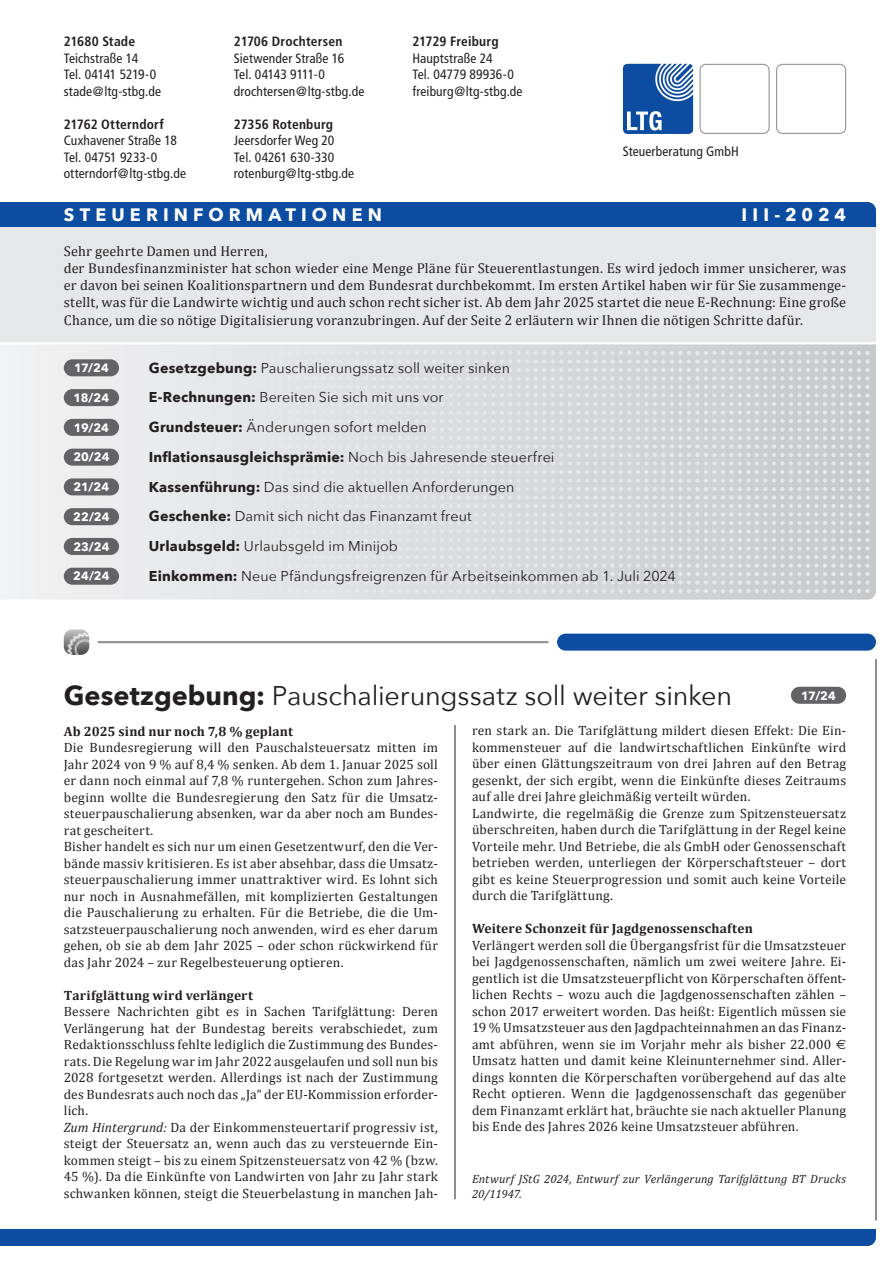
<style>
.page{position:relative;width:893px;height:1263px;background:#fff}
.page>*{position:absolute;margin:0;border:0;box-sizing:border-box;transform-origin:0 0}
.t1{font:27px "Avenir Next";letter-spacing:-.01em;color:#231f20}
.t2{font:700 18px "Avenir Next";letter-spacing:.285em;color:#fff}
.t3{font:14.25px/17.2px "Cambria";letter-spacing:.01em;color:#231f20}
.t4{font:14.25px/29.7px "Avenir Next";letter-spacing:.005em;color:#231f20}
.t5{font:13.5px/16.5px "Cambria";letter-spacing:.015em;color:#231f20}
.t6{font:condensed 13.5px "Frutiger";letter-spacing:.01em;color:#231f20}
.t7{font:700 13.5px "Cambria";letter-spacing:.015em;color:#231f20}
.t8{font:700 condensed 13.5px "Frutiger";letter-spacing:.01em;color:#231f20}
.t9{font:condensed 13.5px "Frutiger";letter-spacing:-.02em;color:#231f20}
.t10{font:italic 12px/15px "Cambria";letter-spacing:.005em;color:#231f20}
.t11{font:700 12px "Avenir Next";letter-spacing:.01em;color:#fff}
.s1{font-weight:700}
.s2{font-style:italic}
.s3{font-family:"Euro Sans"}
</style>
<div class="page">
<svg style="left:0;top:344px;width:876px;height:256px"></svg>
<svg style="left:210px;top:351px;width:660px;height:242px;background:#d9dadc"></svg>
<div style="left:0;top:1229px;width:876px;height:17px;background:#0d4da1"></div>
<hr style="left:455px;top:725px;width:1px;height:474px;background:#231f20">
<img style="left:64px;top:629px;width:25px;height:26px">
<hr style="left:98px;top:641px;width:451px;height:2px;background:#939598">
<div style="left:557px;top:634px;width:319px;height:17px;background:#0d4da1;border-radius:9px"></div>
<div style="left:0;top:202px;width:876px;height:25px;background:#0d4da1"></div>
<div style="left:0;top:227px;width:876px;height:115px;background:#e6e7e9"></div>
<hr style="left:876px;top:659px;width:1px;height:561px;background:#231f20">
<div style="left:791px;top:687px;width:55px;height:17px;background:#636366;border-radius:9px"></div>
<div style="left:64px;top:359px;width:55px;height:17px;background:#636366;border-radius:9px"></div>
<div style="left:64px;top:389px;width:55px;height:17px;background:#636366;border-radius:9px"></div>
<div style="left:64px;top:419px;width:55px;height:17px;background:#636366;border-radius:9px"></div>
<div style="left:64px;top:449px;width:55px;height:17px;background:#636366;border-radius:9px"></div>
<div style="left:64px;top:478px;width:55px;height:17px;background:#636366;border-radius:9px"></div>
<div style="left:64px;top:508px;width:55px;height:17px;background:#636366;border-radius:9px"></div>
<div style="left:64px;top:538px;width:55px;height:17px;background:#636366;border-radius:9px"></div>
<div style="left:64px;top:568px;width:55px;height:17px;background:#636366;border-radius:9px"></div>
<div style="left:776px;top:64px;width:70px;height:70px;border:1px solid #939598;border-radius:6px"></div>
<div style="left:699px;top:64px;width:71px;height:70px;border:1px solid #939598;border-radius:6px"></div>
<svg style="left:623px;top:64px;width:70px;height:70px;background:#3c70b3"></svg>
<p class="t8" style="left:64px;top:34px;width:73px">21680 Stade</p>
<p class="t8" style="left:234px;top:34px;width:110px">21706 Drochtersen</p>
<p class="t8" style="left:412px;top:34px;width:88px">21729 Freiburg</p>
<p class="t6" style="left:64px;top:50px;width:76px">Teichstraße 14</p>
<p class="t6" style="left:234px;top:50px;width:112px">Sietwender Straße 16</p>
<p class="t6" style="left:412px;top:50px;width:82px">Hauptstraße 24</p>
<p class="t9" style="left:64px;top:67px;width:94px">Tel. 04141 5219-0</p>
<p class="t9" style="left:234px;top:67px;width:93px">Tel. 04143 9111-0</p>
<p class="t6" style="left:412px;top:67px;width:103px">Tel. 04779 89936-0</p>
<p class="t6" style="left:64px;top:83px;width:99px">stade@ltg-stbg.de</p>
<p class="t6" style="left:234px;top:83px;width:132px">drochtersen@ltg-stbg.de</p>
<p class="t6" style="left:412px;top:83px;width:112px">freiburg@ltg-stbg.de</p>
<p class="t8" style="left:64px;top:116px;width:102px">21762 Otterndorf</p>
<p class="t8" style="left:234px;top:116px;width:101px">27356 Rotenburg</p>
<p class="t6" style="left:64px;top:133px;width:115px">Cuxhavener Straße 18</p>
<p class="t6" style="left:234px;top:133px;width:102px">Jeersdorfer Weg 20</p>
<p class="t6" style="left:64px;top:149px;width:95px">Tel. 04751 9233-0</p>
<p class="t6" style="left:234px;top:149px;width:102px">Tel. 04261 630-330</p>
<p class="t6" style="left:64px;top:166px;width:124px">otterndorf@ltg-stbg.de</p>
<p class="t6" style="left:234px;top:166px;width:122px">rotenburg@ltg-stbg.de</p>
<p class="t6" style="left:623px;top:143px;width:117px">Steuerberatung GmbH</p>
<h2 class="t2" style="left:64px;top:199px;width:320px">STEUERINFORMATIONEN</h2>
<h2 class="t2" style="left:742px;top:199px;width:106px">III-2024</h2>
<p class="t3" style="left:64px;top:242px;width:784px">Sehr geehrte Damen und Herren,<br>der Bundesfinanzminister hat schon wieder eine Menge Pläne für Steuerentlastungen. Es wird jedoch immer unsicherer, was er davon bei seinen Koalitionspartnern und dem Bundesrat durchbekommt. Im ersten Artikel haben wir für Sie zusammenge&shy;stellt, was für die Landwirte wichtig und auch schon recht sicher ist. Ab dem Jahr 2025 startet die neue E-Rechnung: Eine große Chance, um die so nötige Digitalisierung voranzubringen. Auf der Seite 2 erläutern wir Ihnen die nötigen Schritte dafür.</p>
<p class="t11" style="left:74px;top:357px;width:36px">17/24</p>
<p class="t11" style="left:74px;top:387px;width:37px">18/24</p>
<p class="t11" style="left:74px;top:417px;width:37px">19/24</p>
<p class="t11" style="left:73px;top:447px;width:38px">20/24</p>
<p class="t11" style="left:74px;top:477px;width:37px">21/24</p>
<p class="t11" style="left:73px;top:506px;width:38px">22/24</p>
<p class="t11" style="left:73px;top:536px;width:38px">23/24</p>
<p class="t11" style="left:73px;top:566px;width:38px">24/24</p>
<p class="t4" style="left:149px;top:352px;width:528px"><span class="s1">Gesetzgebung:</span> Pauschalierungssatz soll weiter sinken<br><span class="s1">E-Rechnungen:</span> Bereiten Sie sich mit uns vor<br><span class="s1">Grundsteuer:</span> Änderungen sofort melden<br><span class="s1">Inflationsausgleichsprämie:</span> Noch bis Jahresende steuerfrei<br><span class="s1">Kassenführung:</span> Das sind die aktuellen Anforderungen<br><span class="s1">Geschenke:</span> Damit sich nicht das Finanzamt freut<br><span class="s1">Urlaubsgeld:</span> Urlaubsgeld im Minijob<br><span class="s1">Einkommen:</span> Neue Pfändungsfreigrenzen für Arbeitseinkommen ab 1. Juli 2024</p>
<h1 class="t1" style="left:64px;top:673px;width:670px"><span class="s1">Gesetzgebung:</span> Pauschalierungssatz soll weiter sinken</h1>
<p class="t11" style="left:801px;top:685px;width:36px">17/24</p>
<p class="t7" style="left:64px;top:721px;width:231px">Ab 2025 sind nur noch 7,8 % geplant</p>
<p class="t5" style="left:64px;top:739px;width:376px">Die Bundesregierung will den Pauschalsteuersatz mitten im Jahr 2024 von 9 % auf 8,4 % senken. Ab dem 1. Januar 2025 soll er dann noch einmal auf 7,8 % runtergehen. Schon zum Jahres&shy;beginn wollte die Bundesregierung den Satz für die Umsatz&shy;steuerpauschalierung absenken, war da aber noch am Bundes&shy;rat gescheitert.<br>Bisher handelt es sich nur um einen Gesetzentwurf, den die Ver&shy;bände massiv kritisieren. Es ist aber absehbar, dass die Umsatz&shy;steuerpauschalierung immer unattraktiver wird. Es lohnt sich nur noch in Ausnahmefällen, mit komplizierten Gestaltungen die Pauschalierung zu erhalten. Für die Betriebe, die die Um&shy;satzsteuerpauschalierung noch anwenden, wird es eher darum gehen, ob sie ab dem Jahr 2025 – oder schon rückwirkend für das Jahr 2024 – zur Regelbesteuerung optieren.</p>
<p class="t7" style="left:64px;top:985px;width:191px">Tarifglättung wird verlängert</p>
<p class="t5" style="left:64px;top:1003px;width:376px">Bessere Nachrichten gibt es in Sachen Tarifglättung: Deren Verlängerung hat der Bundestag bereits verabschiedet, zum Redaktionsschluss fehlte lediglich die Zustimmung des Bundes&shy;rats. Die Regelung war im Jahr 2022 ausgelaufen und soll nun bis 2028 fortgesetzt werden. Allerdings ist nach der Zustimmung des Bundesrats auch noch das „Ja“ der EU-Kommission erforder&shy;lich.<br><span class="s2">Zum Hintergrund:</span> Da der Einkommensteuertarif progressiv ist, steigt der Steuersatz an, wenn auch das zu versteuernde Ein&shy;kommen steigt – bis zu einem Spitzensteuersatz von 42 % (bzw.<br>45 %). Da die Einkünfte von Landwirten von Jahr zu Jahr stark schwanken können, steigt die Steuerbelastung in manchen Jah-</p>
<p class="t5" style="left:472px;top:723px;width:376px">ren stark an. Die Tarifglättung mildert diesen Effekt: Die Ein&shy;kommensteuer auf die landwirtschaftlichen Einkünfte wird über einen Glättungszeitraum von drei Jahren auf den Betrag gesenkt, der sich ergibt, wenn die Einkünfte dieses Zeitraums auf alle drei Jahre gleichmäßig verteilt würden.<br>Landwirte, die regelmäßig die Grenze zum Spitzensteuersatz überschreiten, haben durch die Tarifglättung in der Regel keine Vorteile mehr. Und Betriebe, die als GmbH oder Genossenschaft betrieben werden, unterliegen der Körperschaftsteuer – dort gibt es keine Steuerprogression und somit auch keine Vorteile durch die Tarifglättung.</p>
<p class="t7" style="left:472px;top:919px;width:282px">Weitere Schonzeit für Jagdgenossenschaften</p>
<p class="t5" style="left:472px;top:937px;width:376px;text-align:justify">Verlängert werden soll die Übergangsfrist für die Umsatzsteuer bei Jagdgenossenschaften, nämlich um zwei weitere Jahre. Ei&shy;gentlich ist die Umsatzsteuerpflicht von Körperschaften öffent&shy;lichen Rechts – wozu auch die Jagdgenossenschaften zählen – schon 2017 erweitert worden. Das heißt: Eigentlich müssen sie 19 % Umsatzsteuer aus den Jagdpachteinnahmen an das Finanz&shy;amt abführen, wenn sie im Vorjahr mehr als bisher 22.000 <span class="s3">E </span>Umsatz hatten und damit keine Kleinunternehmer sind. Aller&shy;dings konnten die Körperschaften vorübergehend auf das alte Recht optieren. Wenn die Jagdgenossenschaft das gegenüber dem Finanzamt erklärt hat, bräuchte sie nach aktueller Planung bis Ende des Jahres 2026 keine Umsatzsteuer abführen.</p>
<p class="t10" style="left:472px;top:1170px;width:376px">Entwurf JStG 2024, Entwurf zur Verlängerung Tarifglättung BT Drucks<br>20/11947.</p>
</div>
